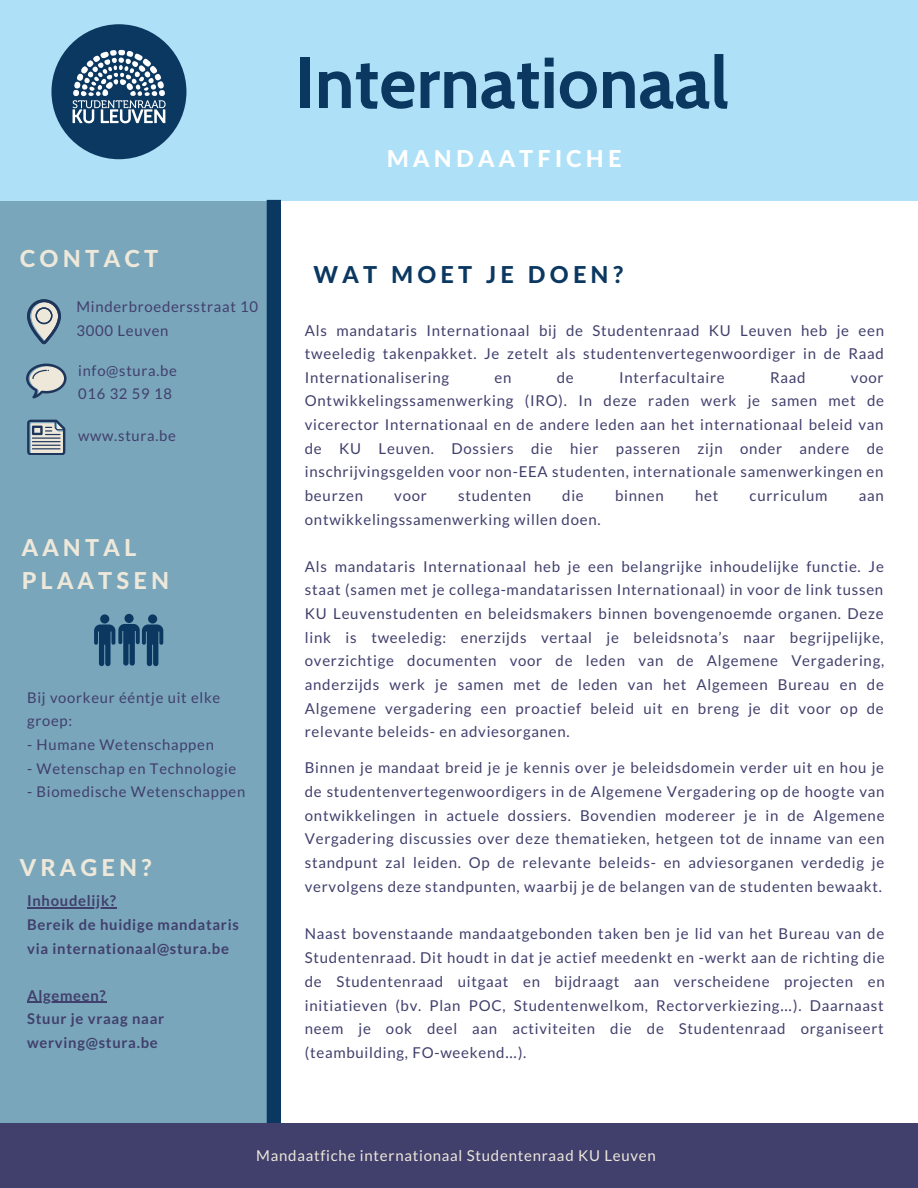
<style>
.page{position:relative;width:918px;height:1188px;background:#fff}
.page>*{position:absolute;margin:0;border:0;box-sizing:border-box;transform-origin:0 0}
.t1{font:700 72px "Cabin";color:#0b3861}
.t2{font:800 23.55px "Lato Latin";letter-spacing:.18em;color:#ede8da}
.t3{font:800 23.4px/32.7px "Lato Latin";letter-spacing:.18em;color:#ede8da}
.t4{font:800 23.4px "Lato Latin";letter-spacing:.18em;color:#0b3861}
.t5{font:800 23.4px "Lato Latin";letter-spacing:.18em;color:#fff}
.t6{font:15px/23.7px "Lato";letter-spacing:.05em;color:#413f6c;text-align:justify}
.t7{font:15px "Lato";letter-spacing:.05em;color:#ede8da}
.t8{font:14.85px/23.7px "Lato";letter-spacing:.05em;color:#413f6c}
.t9{font:700 14.85px/23.7px "Lato";letter-spacing:.05em;color:#413f6c}
.s1{font-family:"Noto Sans Gurmukhi"}
</style>
<div class="page">
<div style="left:0;top:118px;width:275px;height:1014px;background:#79a6bb"></div>
<div style="left:0;top:0;width:918px;height:201px;background:#aee1f8"></div>
<div style="left:51px;top:24px;width:135px;height:135px;background:#0b3861;border-radius:50%"></div>
<svg style="left:27px;top:299px;width:34px;height:45px"></svg>
<svg style="left:26px;top:364px;width:41px;height:34px"></svg>
<svg style="left:27px;top:420px;width:38px;height:35px"></svg>
<img style="left:61px;top:44px;width:117px;height:87px">
<div style="left:100px;top:614px;width:9px;height:10px;background:#0b3861;border-radius:50%"></div>
<div style="left:267px;top:200px;width:14px;height:923px;background:#0b3861"></div>
<div style="left:0;top:1123px;width:918px;height:65px;background:#413f6c"></div>
<hr style="left:27px;top:907px;width:90px;height:2px;background:#413f6c">
<hr style="left:27px;top:1002px;width:80px;height:1px;background:#413f6c">
<div style="left:124px;top:614px;width:10px;height:9px;background:#0b3861;border-radius:50%"></div>
<div style="left:148px;top:614px;width:9px;height:10px;background:#0b3861;border-radius:50%"></div>
<svg style="left:94px;top:624px;width:69px;height:42px"></svg>
<h1 class="t1" style="left:295px;top:39px;width:436px">Internationaal</h1>
<h2 class="t2" style="left:20px;top:244px;width:140px">CONTACT</h2>
<p class="t8" style="left:76px;top:295px;width:183px">Minderbroedersstraat 10<br>3000 Leuven</p>
<p class="t8" style="left:78px;top:358px;width:100px">info@stura.be<br>016 32 59 18</p>
<p class="t8" style="left:78px;top:424px;width:99px">www.stura.be</p>
<h3 class="t3" style="left:22px;top:531px;width:149px">AANTAL<br>PLAATSEN</h3>
<p class="t8" style="left:27px;top:685px;width:195px">Bij voorkeur ééntje uit elke groep:</p>
<p class="t8" style="left:27px;top:732px;width:188px">- Humane Wetenschappen</p>
<p class="t8" style="left:27px;top:756px;width:211px">- Wetenschap en Technologie</p>
<p class="t8" style="left:27px;top:780px;width:220px">- Biomedische Wetenschappen</p>
<h3 class="t3" style="left:20px;top:851px;width:134px">VRAGEN?</h3>
<p class="t9" style="left:27px;top:889px;width:213px">Inhoudelijk?<br>Bereik de huidige mandataris via internationaal@stura.be</p>
<p class="t9" style="left:27px;top:983px;width:139px">Algemeen?<br>Stuur je vraag naar werving@stura.be</p>
<h3 class="t5" style="left:387px;top:144px;width:236px">MANDAATFICHE</h3>
<h3 class="t4" style="left:314px;top:260px;width:312px">WAT MOET JE DOEN?</h3>
<p class="t6" style="left:305px;top:318px;width:581px">Als mandataris Internationaal bij de Studentenraad KU Leuven heb je een tweeledig takenpakket. Je zetelt als studentenvertegenwoordiger in de Raad Internationalisering</p>
<p class="t6" style="left:494px;top:365px;width:18px">en</p>
<p class="t6" style="left:557px;top:365px;width:18px">de</p>
<p class="t6" style="left:619px;top:365px;width:107px">Interfacultaire</p>
<p class="t6" style="left:770px;top:365px;width:37px">Raad</p>
<p class="t6" style="left:305px;top:365px;width:581px;text-indent:546px">voor Ontwikkelingssamenwerking (IRO). In deze raden werk je samen met de vicerector Internationaal en de andere leden aan het internationaal beleid van de KU Leuven. Dossiers die hier passeren zijn onder andere de inschrijvingsgelden voor non-EEA studenten, internationale samenwerkingen en beurzen</p>
<p class="t6" style="left:394px;top:483px;width:34px">voor</p>
<p class="t6" style="left:458px;top:483px;width:74px">studenten</p>
<p class="t6" style="left:562px;top:483px;width:23px">die</p>
<p class="t6" style="left:615px;top:483px;width:50px">binnen</p>
<p class="t6" style="left:695px;top:483px;width:25px">het</p>
<p class="t6" style="left:750px;top:483px;width:79px">curriculum</p>
<p class="t6" style="left:859px;top:483px;width:27px">aan</p>
<p class="t6" style="left:305px;top:507px;width:297px">ontwikkelingssamenwerking willen doen.</p>
<p class="t6" style="left:305px;top:554px;width:581px">Als mandataris Internationaal heb je een belangrijke inhoudelijke functie. Je staat (samen met je collega-mandatarissen Internationaal) in voor de link tussen KU Leuvenstudenten en beleidsmakers binnen bovengenoemde organen. Deze link is tweeledig: enerzijds vertaal je beleidsnota’s naar begrijpelijke, overzichtige documenten voor de leden van de Algemene Vergadering, anderzijds werk je samen met de leden van het Algemeen Bureau en de Algemene vergadering een proactief beleid uit en breng je dit voor op de relevante beleids- en adviesorganen.</p>
<p class="t6" style="left:305px;top:755px;width:581px">Binnen je mandaat breid je je kennis over je beleidsdomein verder uit en hou je de studentenvertegenwoordigers in de Algemene Vergadering op de hoogte van ontwikkelingen in actuele dossiers. Bovendien modereer je in de Algemene Vergadering discussies over deze thematieken, hetgeen tot de inname van een standpunt zal leiden. Op de relevante beleids- en adviesorganen verdedig je vervolgens deze standpunten, waarbij je de belangen van de studenten bewaakt.</p>
<p class="t6" style="left:305px;top:922px;width:581px">Naast bovenstaande mandaatgebonden taken ben je lid van het Bureau van de Studentenraad. Dit houdt in dat je actief meedenkt en -werkt aan de richting die de Studentenraad uitgaat en bijdraagt aan verscheidene projecten en initiatieven (bv. Plan POC, Studentenwelkom, Rectorverkiezing<span class="s1">…</span>). Daarnaast neem je ook deel aan activiteiten die de Studentenraad organiseert (teambuilding, FO-weekend<span class="s1">…</span>).</p>
<p class="t7" style="left:256px;top:1146px;width:401px">Mandaatfiche internationaal Studentenraad KU Leuven</p>
</div>
